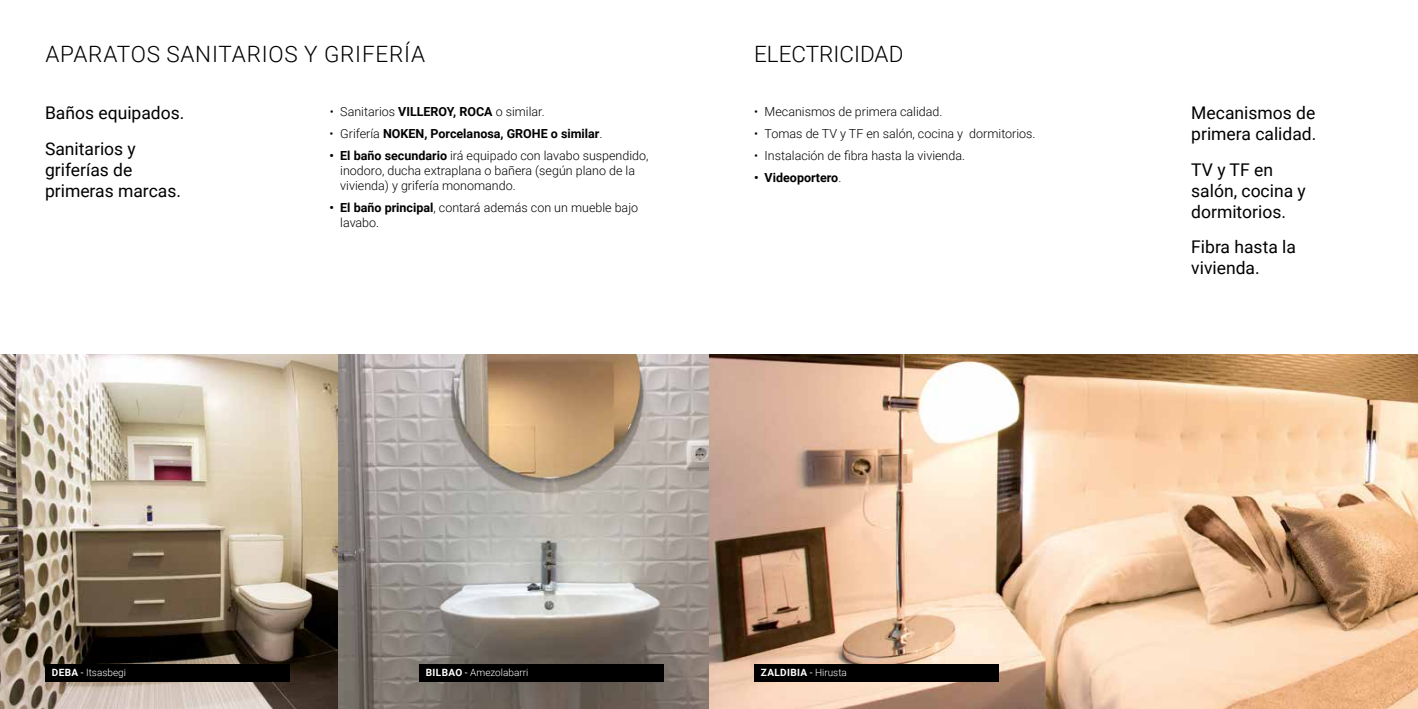
<style>
.page{position:relative;width:1418px;height:709px;background:#fff}
.page>*{position:absolute;margin:0;border:0;box-sizing:border-box;transform-origin:0 0}
.t1{font:300 22.5px "Roboto";letter-spacing:.035em;color:#000}
.t2{font:300 22.5px "Roboto";color:#000}
.t3{font:17.5px/21px "Roboto";color:#000}
.t4{font:300 12.5px/15px "Roboto";color:#000}
.t5{font:700 12.5px "Roboto";color:#000}
.t6{font:300 10px "Roboto";color:#fff}
.t7{font:700 10px "Roboto";color:#fff}
.s1{font-weight:700}
.s2{font-weight:300}
.s3{font-weight:400}
</style>
<div class="page">
<img style="left:0;top:354px;width:1417px;height:355px">
<div style="left:754px;top:664px;width:245px;height:17px;background:#000"></div>
<div style="left:419px;top:664px;width:245px;height:17px;background:#000"></div>
<div style="left:45px;top:664px;width:245px;height:17px;background:#000"></div>
<h1 class="t1" style="left:45px;top:38px;width:381px">APARATOS SANITARIOS Y GRIFERÍA</h1>
<h1 class="t2" style="left:754px;top:38px;width:151px">ELECTRICIDAD</h1>
<h2 class="t3" style="left:45px;top:95px;width:141px;line-height:35.1px">Baños equipados.<br>Sanitarios y</h2>
<h2 class="t3" style="left:45px;top:158px;width:137px">griferías de primeras marcas.</h2>
<p class="t4" style="left:330px;top:103px;width:216px">• Sanitarios <span class="s1">VILLEROY, ROCA</span> o similar.</p>
<p class="t4" style="left:329px;top:125px;width:63px">• Grifería <span class="s1">NOK</span></p>
<p class="t5" style="left:408px;top:125px;width:195px">EN, Porcelanosa, GROHE o similar<span class="s2">.</span></p>
<p class="t4" style="left:340px;top:147px;width:310px;text-indent:-11px"><span class="s1">• El baño secundario</span> irá equipado con lavabo suspendido, inodoro, ducha extraplana o bañera (según plano de la vivienda) y grifería monomando.</p>
<p class="t4" style="left:340px;top:200px;width:299px;text-indent:-11px"><span class="s1">• El baño principal</span>, contará además con un mueble bajo lavabo.</p>
<p class="t4" style="left:754px;top:103px;width:190px">• Mecanismos de primera calidad.</p>
<p class="t4" style="left:754px;top:125px;width:283px">• Tomas de TV y TF en salón, cocina y dormitorios.</p>
<p class="t4" style="left:754px;top:147px;width:213px">• Instalación de fibra hasta la vivienda.</p>
<p class="t5" style="left:754px;top:169px;width:89px">• Videoportero<span class="s2">.</span></p>
<h2 class="t3" style="left:1191px;top:102px;width:127px">Mecanismos de primera calidad.</h2>
<h2 class="t3" style="left:1191px;top:158px;width:116px">TV y TF en salón, cocina y dormitorios.</h2>
<h2 class="t3" style="left:1191px;top:235px;width:106px">Fibra hasta la vivienda.</h2>
<p class="t6" style="left:52px;top:665px;width:76px"><span class="s1">deba</span> <span class="s3">-</span> Itsasbegi</p>
<p class="t6" style="left:426px;top:665px;width:104px"><span class="s1">BILBAO</span> <span class="s3">-</span> Amezolabarri</p>
<p class="t7" style="left:761px;top:665px;width:13px">zaldi</p>
<p class="t6" style="left:790px;top:665px;width:58px"><span class="s1">bia</span> <span class="s3">-</span> Hirusta</p>
</div>
